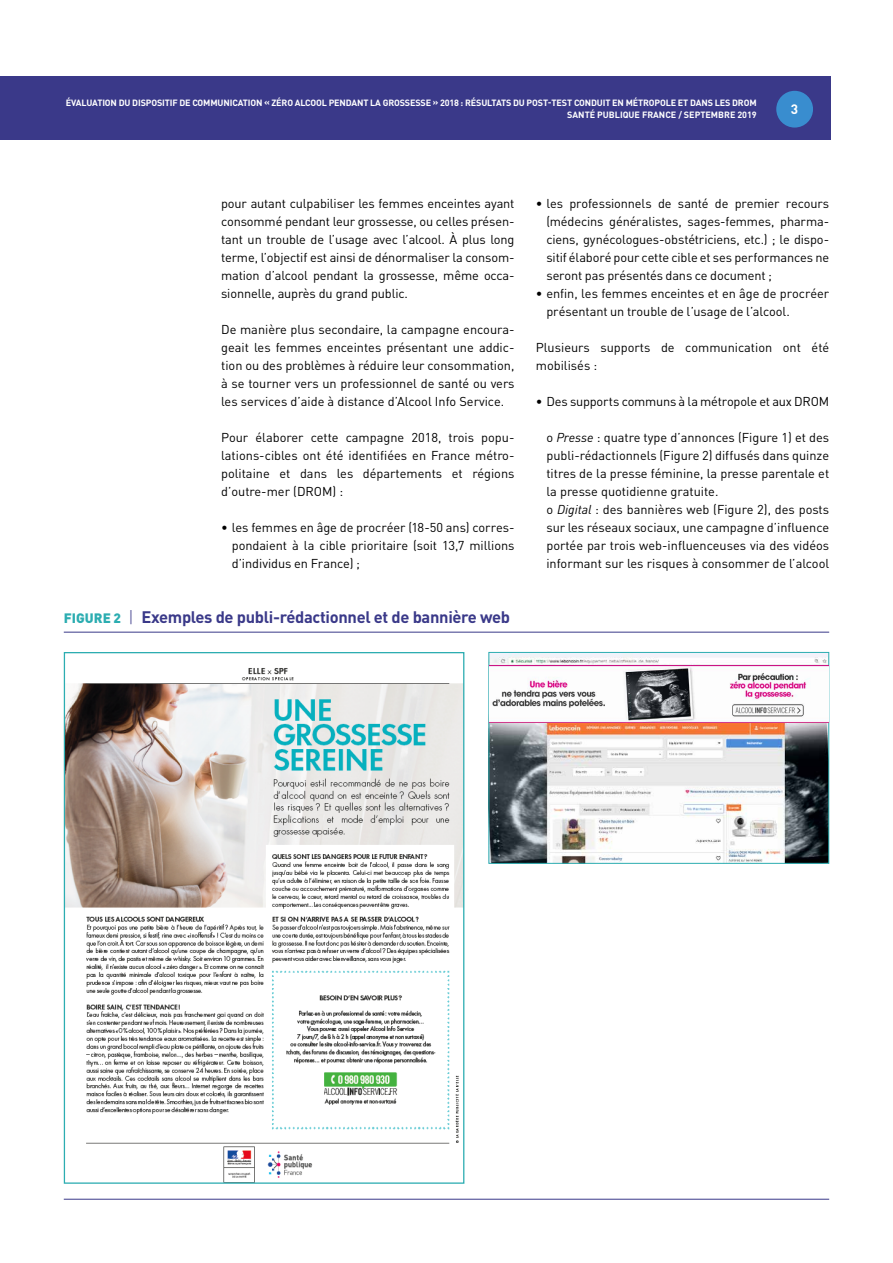
<style>
.page{position:relative;width:893px;height:1263px;background:#fff}
.page>*{position:absolute;margin:0;border:0;box-sizing:border-box;transform-origin:0 0}
.t1{font:700 16.5px "DIN Pro";letter-spacing:-.02em;color:#3a3989}
.t2{font:700 13.5px "DIN Pro";color:#fff}
.t3{font:12.75px/18px "DIN Pro";color:#000;text-align:justify}
.t4{font:700 9px/12px "DIN Pro";letter-spacing:-.015em;color:#fff;text-align:right}
.s1{font-weight:900;font-size:13.5px;color:#2cadb1}
.s2{font-weight:300}
.s3{font-style:italic}
</style>
<div class="page">
<div style="left:0;top:77px;width:830px;height:63px;background:#3a3989"></div>
<div style="left:776px;top:91px;width:37px;height:37px;background:#398dcf;border-radius:50%"></div>
<hr style="left:64px;top:632px;width:765px;height:1px;background:#3a3989">
<hr style="left:64px;top:1199px;width:765px;height:1px;background:#3a3989">
<img style="left:490px;top:654px;width:337px;height:208px">
<div style="left:488px;top:652px;width:341px;height:212px;border:1px solid #2cadb1"></div>
<img style="left:66px;top:668px;width:396px;height:514px">
<img style="left:489px;top:665px;width:339px;height:57px">
<p class="t4" style="left:66px;top:96px;width:692px">ÉVALUATION DU DISPOSITIF DE COMMUNICATION « ZÉRO ALCOOL PENDANT LA GROSSESSE » 2018 : RÉSULTATS DU POST‑TEST CONDUIT EN MÉTROPOLE ET DANS LES DROM<br>SANTÉ PUBLIQUE FRANCE / SEPTEMBRE 2019</p>
<p class="t2" style="left:791px;top:100px;width:9px">3</p>
<p class="t3" style="left:221px;top:194px;width:295px">pour autant culpabiliser les femmes enceintes ayant consommé pendant leur grossesse, ou celles présen‑ tant un trouble de l’usage avec l’alcool. À plus long terme, l’objectif est ainsi de dénormaliser la consom‑ mation d’alcool pendant la grossesse, même occa‑ sionnelle, auprès du grand public.</p>
<p class="t3" style="left:221px;top:320px;width:295px">De manière plus secondaire, la campagne encoura‑ geait les femmes enceintes présentant une addic‑ tion ou des problèmes à réduire leur consommation, à se tourner vers un professionnel de santé ou vers les services d’aide à distance d’Alcool Info Service.</p>
<p class="t3" style="left:221px;top:428px;width:295px">Pour élaborer cette campagne 2018, trois popu‑ lations‑cibles ont été identifiées en France métro‑ politaine et dans les départements et régions d’outre‑mer (DROM) :</p>
<p class="t3" style="left:232px;top:518px;width:284px;text-indent:-11px">• les femmes en âge de procréer (18‑50 ans) corres‑ pondaient à la cible prioritaire (soit 13,7 millions d’individus en France) ;</p>
<p class="t1" style="left:64px;top:606px;width:448px"><span class="s1">FIGURE 2</span> <span class="s2">|</span> Exemples de publi‑rédactionnel et de bannière web</p>
<p class="t3" style="left:546px;top:194px;width:284px;text-indent:-11px">• les professionnels de santé de premier recours (médecins généralistes, sages‑femmes, pharma‑ ciens, gynécologues‑obstétriciens, etc.) ; le dispo‑ sitif élaboré pour cette cible et ses performances ne seront pas présentés dans ce document ;</p>
<p class="t3" style="left:546px;top:284px;width:284px;text-indent:-11px">• enfin, les femmes enceintes et en âge de procréer présentant un trouble de l’usage de l’alcool.</p>
<p class="t3" style="left:536px;top:338px;width:295px">Plusieurs supports de communication ont été mobilisés :</p>
<p class="t3" style="left:536px;top:392px;width:295px">• Des supports communs à la métropole et aux DROM</p>
<p class="t3" style="left:546px;top:428px;width:284px;text-align:left">o <span class="s3">Presse</span> : quatre type d’annonces (Figure 1) et des publi‑rédactionnels (Figure 2) diffusés dans quinze titres de la presse féminine, la presse parentale et la presse quotidienne gratuite.<br>o <span class="s3">Digital</span> : des bannières web (Figure 2), des posts sur les réseaux sociaux, une campagne d’influence portée par trois web‑influenceuses via des vidéos informant sur les risques à consommer de l’alcool</p>
</div>
